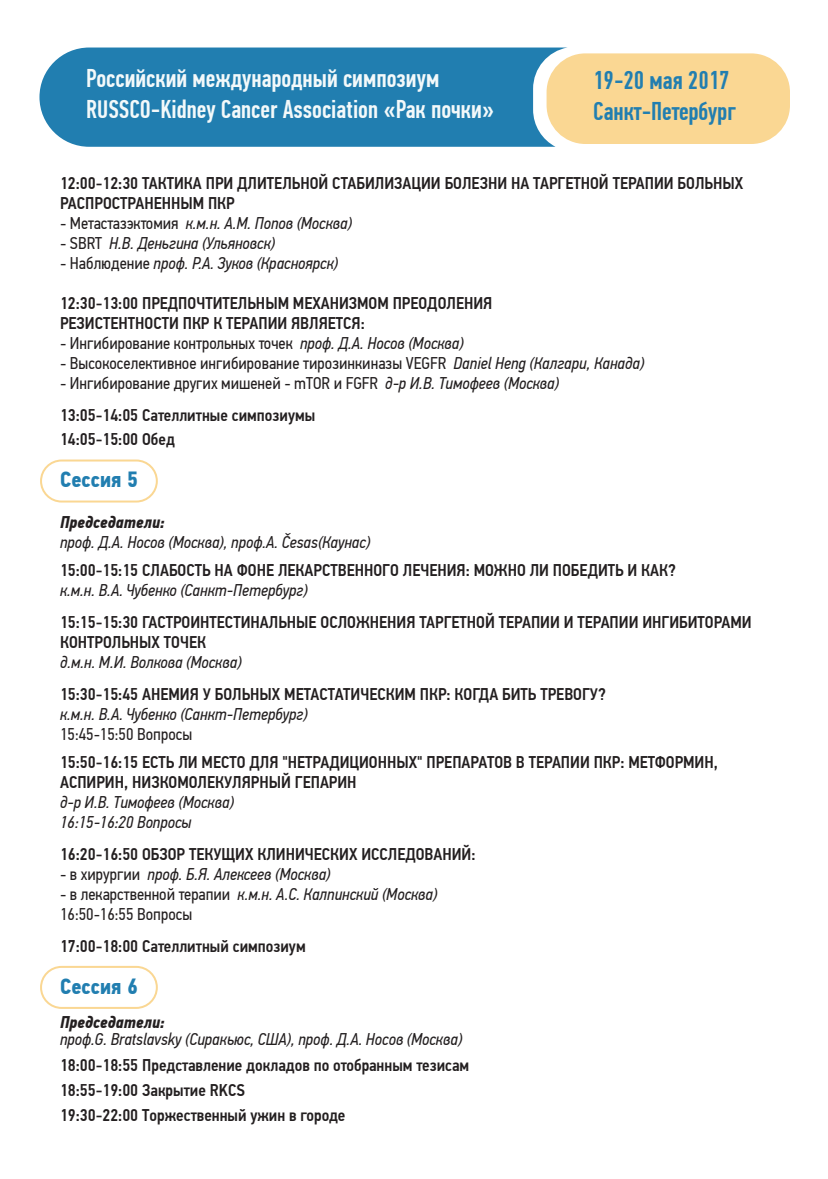
<style>
.page{position:relative;width:828px;height:1179px;background:#fff}
.page>*{position:absolute;margin:0;border:0;box-sizing:border-box;transform-origin:0 0}
.t1{font:500 25.6px/30.8px "PF Din Text Comp Pro";color:#f3f9fa}
.t2{font:500 25.6px/30.8px "PF Din Text Comp Pro";color:#217eb0}
.t3{font:700 22px "PF Din Text Cond Pro";color:#217eb0}
.t4{font:500 17px/20px "PF Din Text Cond Pro";color:#231f20}
.t5{font:italic 17px/20px "PF Din Text Cond Pro";color:#231f20}
.t6{font:17px/32px "PF Din Text Cond Pro";color:#231f20}
.t7{font:italic 700 17px "PF Din Text Cond Pro";color:#231f20}
.s1{font-style:normal}
.s2{font-style:italic}
.s3{font-weight:500}
</style>
<div class="page">
<div style="left:40px;top:459px;width:118px;height:43px;border:2px solid #fad793;border-radius:20px"></div>
<div style="left:40px;top:966px;width:118px;height:43px;border:2px solid #fad793;border-radius:20px"></div>
<div style="left:546px;top:53px;width:243px;height:91px;background:#fad793;border-radius:39px"></div>
<svg style="left:39px;top:48px;width:528px;height:99px;background:#3186b3"></svg>
<h1 class="t1" style="left:86px;top:63px;width:409px">Российский международный симпозиум<br>RUSSCO-Kidney Cancer Association «Рак почки»</h1>
<h1 class="t2" style="left:593px;top:65px;width:144px">19-20 мая 2017<br>Санкт-Петербург</h1>
<p class="t4" style="left:60px;top:173px;width:684px">12:00-12:30 ТАКТИКА ПРИ ДЛИТЕЛЬНОЙ СТАБИЛИЗАЦИИ БОЛЕЗНИ НА ТАРГЕТНОЙ ТЕРАПИИ БОЛЬНЫХ<br>РАСПРОСТРАНЕННЫМ ПКР</p>
<p class="t5" style="left:60px;top:213px;width:293px"><span class="s1">- Метастазэктомия</span> к.м.н. А.М. Попов (Москва)</p>
<p class="t5" style="left:60px;top:233px;width:216px"><span class="s1">- SBRT</span> Н.В. Деньгина (Ульяновск)</p>
<p class="t5" style="left:60px;top:253px;width:279px"><span class="s1">- Наблюдение</span> проф. Р.А. Зуков (Красноярск)</p>
<p class="t4" style="left:60px;top:293px;width:433px">12:30-13:00 ПРЕДПОЧТИТЕЛЬНЫМ МЕХАНИЗМОМ ПРЕОДОЛЕНИЯ<br>РЕЗИСТЕНТНОСТИ ПКР К ТЕРАПИИ ЯВЛЯЕТСЯ:</p>
<p class="t6" style="left:60px;top:327px;width:405px">- Ингибирование контрольных точек <span class="s2">проф. Д.А. Носов (Москва)</span></p>
<p class="t6" style="left:60px;top:347px;width:585px">- Высокоселективное ингибирование тирозинкиназы VEGFR <span class="s2">Daniel Heng (Калгари, Канада)</span></p>
<p class="t6" style="left:60px;top:367px;width:500px">- Ингибирование других мишеней - mTOR и FGFR <span class="s2">д-р И.В. Тимофеев (Москва)<br></span><span class="s3">13:05-14:05 Сателлитные симпозиумы</span></p>
<p class="t4" style="left:60px;top:429px;width:116px">14:05-15:00 Обед</p>
<p class="t3" style="left:60px;top:466px;width:79px">Сессия 5</p>
<p class="t7" style="left:60px;top:511px;width:106px">Председатели:</p>
<p class="t5" style="left:60px;top:532px;width:311px">проф. Д.А. Носов (Москва), проф.A. Česas(Каунас)</p>
<p class="t4" style="left:60px;top:560px;width:617px">15:00-15:15 СЛАБОСТЬ НА ФОНЕ ЛЕКАРСТВЕННОГО ЛЕЧЕНИЯ: МОЖНО ЛИ ПОБЕДИТЬ И КАК?</p>
<p class="t5" style="left:60px;top:580px;width:249px">к.м.н. В.А. Чубенко (Санкт-Петербург)</p>
<p class="t4" style="left:60px;top:612px;width:692px">15:15-15:30 ГАСТРОИНТЕСТИНАЛЬНЫЕ ОСЛОЖНЕНИЯ ТАРГЕТНОЙ ТЕРАПИИ И ТЕРАПИИ ИНГИБИТОРАМИ<br>КОНТРОЛЬНЫХ ТОЧЕК</p>
<p class="t5" style="left:60px;top:652px;width:183px">д.м.н. М.И. Волкова (Москва)</p>
<p class="t4" style="left:60px;top:684px;width:547px">15:30-15:45 АНЕМИЯ У БОЛЬНЫХ МЕТАСТАТИЧЕСКИМ ПКР: КОГДА БИТЬ ТРЕВОГУ?</p>
<p class="t5" style="left:60px;top:704px;width:249px">к.м.н. В.А. Чубенко (Санкт-Петербург)</p>
<p class="t6" style="left:60px;top:718px;width:134px">15:45-15:50 Вопросы</p>
<p class="t4" style="left:60px;top:752px;width:659px">15:50-16:15 ЕСТЬ ЛИ МЕСТО ДЛЯ "НЕТРАДИЦИОННЫХ" ПРЕПАРАТОВ В ТЕРАПИИ ПКР: МЕТФОРМИН,<br>АСПИРИН, НИЗКОМОЛЕКУЛЯРНЫЙ ГЕПАРИН</p>
<p class="t5" style="left:60px;top:792px;width:175px">д-р И.В. Тимофеев (Москва)<br>16:15-16:20 Вопросы</p>
<p class="t4" style="left:60px;top:844px;width:417px">16:20-16:50 ОБЗОР ТЕКУЩИХ КЛИНИЧЕСКИХ ИССЛЕДОВАНИЙ:</p>
<p class="t5" style="left:60px;top:864px;width:272px"><span class="s1">- в хирургии</span> проф. Б.Я. Алексеев (Москва)</p>
<p class="t6" style="left:60px;top:884px;width:378px;line-height:20px">- в лекарственной терапии <span class="s2">к.м.н. А.С. Калпинский (Москва)<br></span>16:50-16:55 Вопросы</p>
<p class="t4" style="left:60px;top:936px;width:247px">17:00-18:00 Сателлитный симпозиум</p>
<p class="t3" style="left:60px;top:973px;width:79px">Сессия 6</p>
<p class="t7" style="left:60px;top:1011px;width:106px">Председатели:</p>
<p class="t5" style="left:60px;top:1029px;width:403px">проф.G. Bratslavsky (Сиракьюс, США), проф. Д.А. Носов (Москва)</p>
<p class="t4" style="left:60px;top:1052px;width:410px;line-height:25px">18:00-18:55 Представление докладов по отобранным тезисам<br>18:55-19:00 Закрытие RKCS<br>19:30-22:00 Торжественный ужин в городе</p>
</div>
